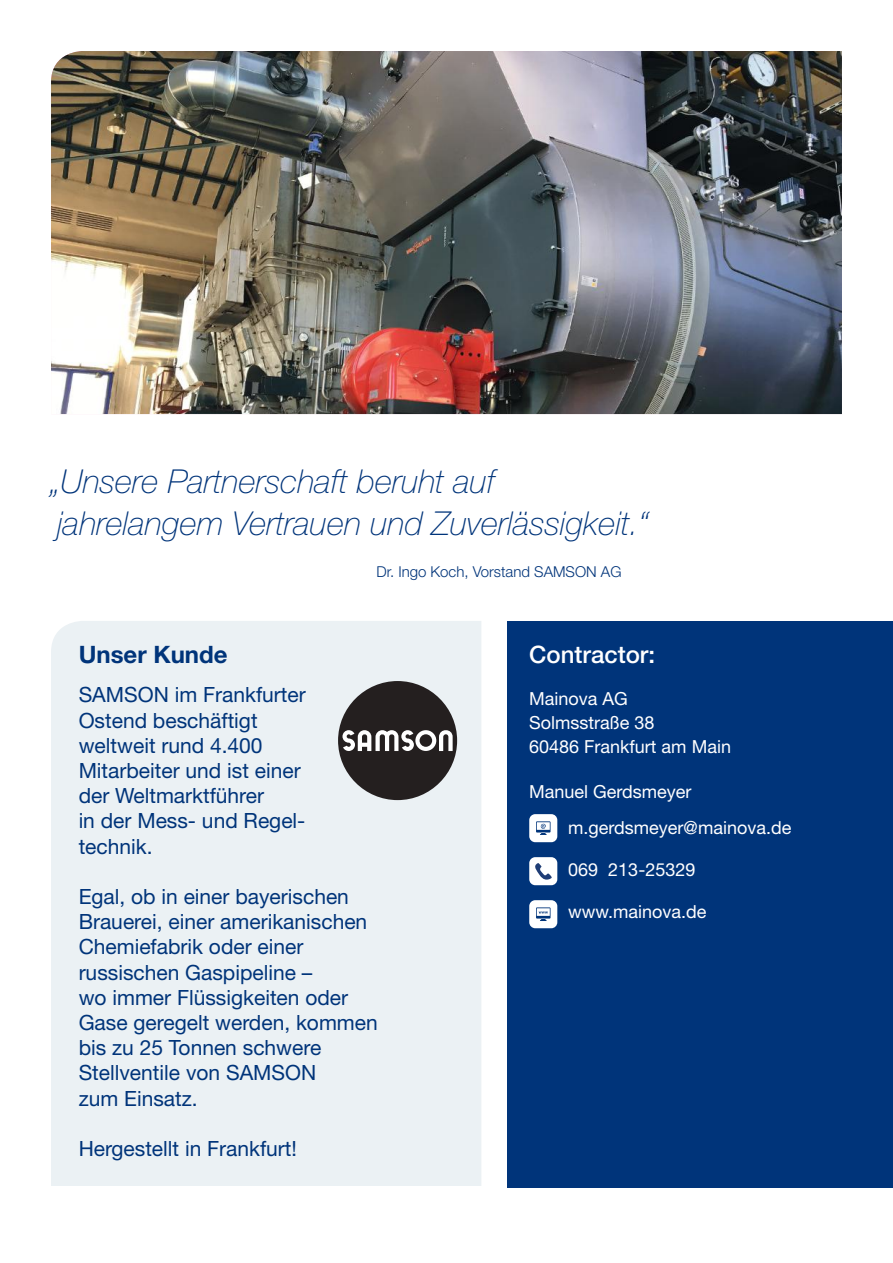
<style>
.page{position:relative;width:893px;height:1263px;background:#fff}
.page>*{position:absolute;margin:0;border:0;box-sizing:border-box;transform-origin:0 0}
.t1{font:italic 100 33px/42px "Helvetica Neue LT Pro";color:#00347a}
.t2{font:500 24px "Helvetica Neue LT Pro";color:#fff}
.t3{font:700 24px "Helvetica Neue LT Pro";color:#00347a}
.t4{font:21px/25.2px "Helvetica Neue LT Pro";color:#00347a}
.t5{font:18px/24px "Helvetica Neue LT Pro";color:#fff}
.t6{font:300 15px "Helvetica Neue LT Pro";color:#00347a}
</style>
<div class="page">
<div style="left:51px;top:621px;width:430px;height:565px;background:#ebf1f4"></div>
<img style="left:51px;top:51px;width:791px;height:363px">
<div style="left:338px;top:681px;width:119px;height:119px;background:#241f1f;border-radius:50%"></div>
<svg style="left:415px;top:730px;width:21px;height:21px"></svg>
<div style="left:420px;top:734px;width:12px;height:13px;background:#241f1f;border-radius:50%"></div>
<svg style="left:439px;top:730px;width:14px;height:21px"></svg>
<svg style="left:342px;top:730px;width:72px;height:21px"></svg>
<div style="left:508px;top:621px;width:385px;height:566px;background:#00347a"></div>
<div style="left:529px;top:900px;width:28px;height:28px;background:#fff;border-radius:6px"></div>
<svg style="left:536px;top:907px;width:14px;height:14px"></svg>
<div style="left:529px;top:814px;width:28px;height:28px;background:#fff;border-radius:6px"></div>
<svg style="left:536px;top:821px;width:14px;height:14px"></svg>
<div style="left:529px;top:857px;width:28px;height:28px;background:#fff;border-radius:6px"></div>
<svg style="left:535px;top:863px;width:17px;height:17px"></svg>
<h1 class="t1" style="left:50px;top:460px;width:600px">„Unsere Partnerschaft beruht auf jahrelangem Vertrauen und Zuverlässigkeit.“</h1>
<p class="t6" style="left:376px;top:563px;width:247px">Dr. Ingo Koch, Vorstand SAMSON AG</p>
<p class="t3" style="left:79px;top:639px;width:150px">Unser Kunde</p>
<p class="t4" style="left:79px;top:682px;width:229px">SAMSON im Frankfurter<br>Ostend beschäftigt weltweit rund 4.400<br>Mitarbeiter und ist einer der Weltmarktführer<br>in der Mess- und Regel&shy;technik.</p>
<p class="t4" style="left:79px;top:883px;width:301px">Egal, ob in einer bayerischen<br>Brauerei, einer amerikanischen<br>Chemiefabrik oder einer russischen Gaspipeline –<br>wo immer Flüssigkeiten oder<br>Gase geregelt werden, kommen bis zu 25 Tonnen schwere<br>Stellventile von SAMSON<br>zum Einsatz.</p>
<p class="t4" style="left:79px;top:1135px;width:220px">Hergestellt in Frankfurt!</p>
<p class="t2" style="left:529px;top:640px;width:127px">Contractor:</p>
<p class="t5" style="left:529px;top:686px;width:203px">Mainova AG<br>Solmsstraße 38<br>60486 Frankfurt am Main</p>
<p class="t5" style="left:568px;top:773px;width:225px;line-height:36px;text-indent:-39px">Manuel Gerdsmeyer m.gerdsmeyer@mainova.de</p>
<p class="t5" style="left:568px;top:857px;width:129px">069 213-25329</p>
<p class="t5" style="left:568px;top:899px;width:140px">www.mainova.de</p>
</div>
